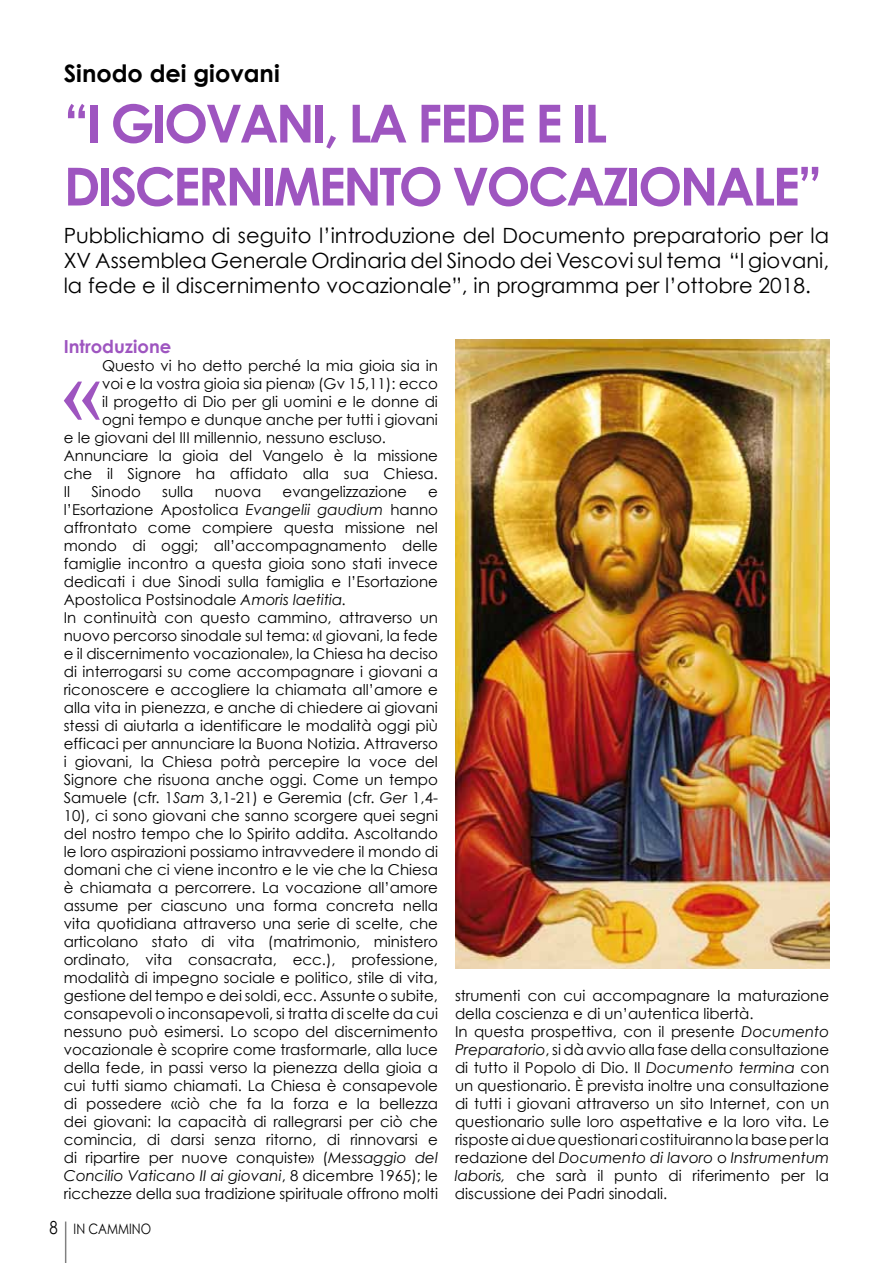
<style>
.page{position:relative;width:893px;height:1263px;background:#fff}
.page>*{position:absolute;margin:0;border:0;box-sizing:border-box;transform-origin:0 0}
.t1{font:89.7px "Century Schoolbook";color:#9e55c0}
.t2{font:700 52.5px/63px "Century Gothic";letter-spacing:-.05em;color:#9e55c0}
.t3{font:700 24px "Century Gothic";color:#000}
.t4{font:21px/25.2px "Century Gothic";color:#000;text-align:justify}
.t5{font:700 18px "Century Gothic";color:#9e55c0}
.t6{font:15px/18px "Century Gothic";color:#000}
.t7{font:14.4px "Century Gothic";color:#000;scale:.83 1}
.s1{font-style:italic}
.s2{font-size:18px}
</style>
<div class="page">
<hr style="left:65px;top:1221px;width:1px;height:42px;background:#000">
<img style="left:455px;top:340px;width:374px;height:628px">
<h3 class="t3" style="left:64px;top:58px;width:217px">SINODO DEI GIOVANI</h3>
<h2 class="t2" style="left:64px;top:91px;width:545px">“I GIOVANI, LA FEDE E IL<br>DISCER</h2>
<h2 class="t2" style="left:225px;top:154px;width:598px">NIMENTO VOCAZIONALE”</h2>
<h3 class="t4" style="left:64px;top:222px;width:767px">Pubblichiamo di seguito l’introduzione del Documento preparatorio per la XV Assemblea Generale Ordinaria del Sinodo dei Vescovi sul tema “I giovani, la fede e il discernimento vocazionale”, in programma per l’ottobre 2018.</h3>
<p class="t5" style="left:64px;top:335px;width:109px">INTRODUZIONE</p>
<h1 class="t1" style="left:64px;top:337px;width:40px">«</h1>
<p class="t6" style="left:102px;top:357px;width:337px">Questo vi ho detto perché la mia gioia sia in</p>
<p class="t6" style="left:102px;top:375px;width:337px">voi e la vostra gioia sia piena» (Gv 15,11): ecco</p>
<p class="t6" style="left:102px;top:393px;width:337px">il progetto di Dio per gli uomini e le donne di</p>
<p class="t6" style="left:102px;top:411px;width:337px">ogni tempo e dunque anche per tutti i giovani</p>
<p class="t6" style="left:64px;top:429px;width:324px">e le giovani del III millennio, nessuno escluso.</p>
<p class="t6" style="left:64px;top:447px;width:376px">Annunciare la gioia del Vangelo è la missione</p>
<p class="t6" style="left:64px;top:465px;width:376px">che il Signore ha affidato alla sua Chiesa.</p>
<p class="t6" style="left:64px;top:483px;width:8px">Il</p>
<p class="t6" style="left:91px;top:483px;width:51px">Sinodo</p>
<p class="t6" style="left:162px;top:483px;width:33px">sulla</p>
<p class="t6" style="left:215px;top:483px;width:48px">nuova</p>
<p class="t6" style="left:283px;top:483px;width:126px">evangelizzazione</p>
<p class="t6" style="left:64px;top:483px;width:376px;text-indent:364px">e l’Esortazione Apostolica <span class="s1">Evangelii gaudium</span> hanno affrontato come compiere questa missione nel mondo di oggi; all’accompagnamento delle famiglie incontro a questa gioia sono stati invece dedicati i due Sinodi sulla famiglia e l’Esortazione Apostolica Postsinodale <span class="s1">Amoris laetitia.<br></span>In continuità con questo cammino, attraverso un nuovo percorso sinodale sul tema: «I giovani, la fede e il discernimento vocazionale», la Chiesa ha deciso di interrogarsi su come accompagnare i giovani a riconoscere e accogliere la chiamata all’amore e alla vita in pienezza, e anche di chiedere ai giovani stessi di aiutarla a identificare le modalità oggi più efficaci per annunciare la Buona Notizia. Attraverso i giovani, la Chiesa potrà percepire la voce del Signore che risuona anche oggi. Come un tempo Samuele (cfr. 1<span class="s1">Sam</span> 3,1-21) e Geremia (cfr. <span class="s1">Ger</span> 1,4- 10), ci sono giovani che sanno scorgere quei segni del nostro tempo che lo Spirito addita. Ascoltando le loro aspirazioni possiamo intravvedere il mondo di domani che ci viene incontro e le vie che la Chiesa è chiamata a percorrere. La vocazione all’amore assume per ciascuno una forma concreta nella vita quotidiana attraverso una serie di scelte, che articolano stato di vita (matrimonio, ministero ordinato, vita consacrata, ecc.), professione, modalità di impegno sociale e politico, stile di vita, gestione del tempo e dei soldi, ecc. Assunte o subite, consapevoli o inconsapevoli, si tratta di scelte da cui nessuno può esimersi. Lo scopo del discernimento vocazionale è scoprire come trasformarle, alla luce della fede, in passi verso la pienezza della gioia a cui tutti siamo chiamati. La Chiesa è consapevole di possedere «ciò che fa la forza e la bellezza dei giovani: la capacità di rallegrarsi per ciò che comincia, di darsi senza ritorno, di rinnovarsi e di ripartire per nuove conquiste» (<span class="s1">Messaggio del Concilio Vaticano II ai giovani</span>, 8 dicembre 1965); le ricchezze della sua tradizione spirituale offrono molti</p>
<p class="t7" style="left:49px;top:1219px;width:71px"><span class="s2">8</span> In Cammino</p>
<p class="t6" style="left:455px;top:986px;width:376px">strumenti con cui accompagnare la maturazione della coscienza e di un’autentica libertà.<br>In questa prospettiva, con il presente <span class="s1">Documento Preparatorio</span>, si dà avvio alla fase della consultazione di tutto il Popolo di Dio. Il <span class="s1">Documento termina</span> con un questionario. È prevista inoltre una consultazione di tutti i giovani attraverso un sito Internet, con un questionario sulle loro aspettative e la loro vita. Le risposte ai due questionari costituiranno la base per la redazione del <span class="s1">Documento di lavoro</span> o <span class="s1">Instrumentum laboris,</span> che sarà il punto di riferimento per la discussione dei Padri sinodali.</p>
</div>
